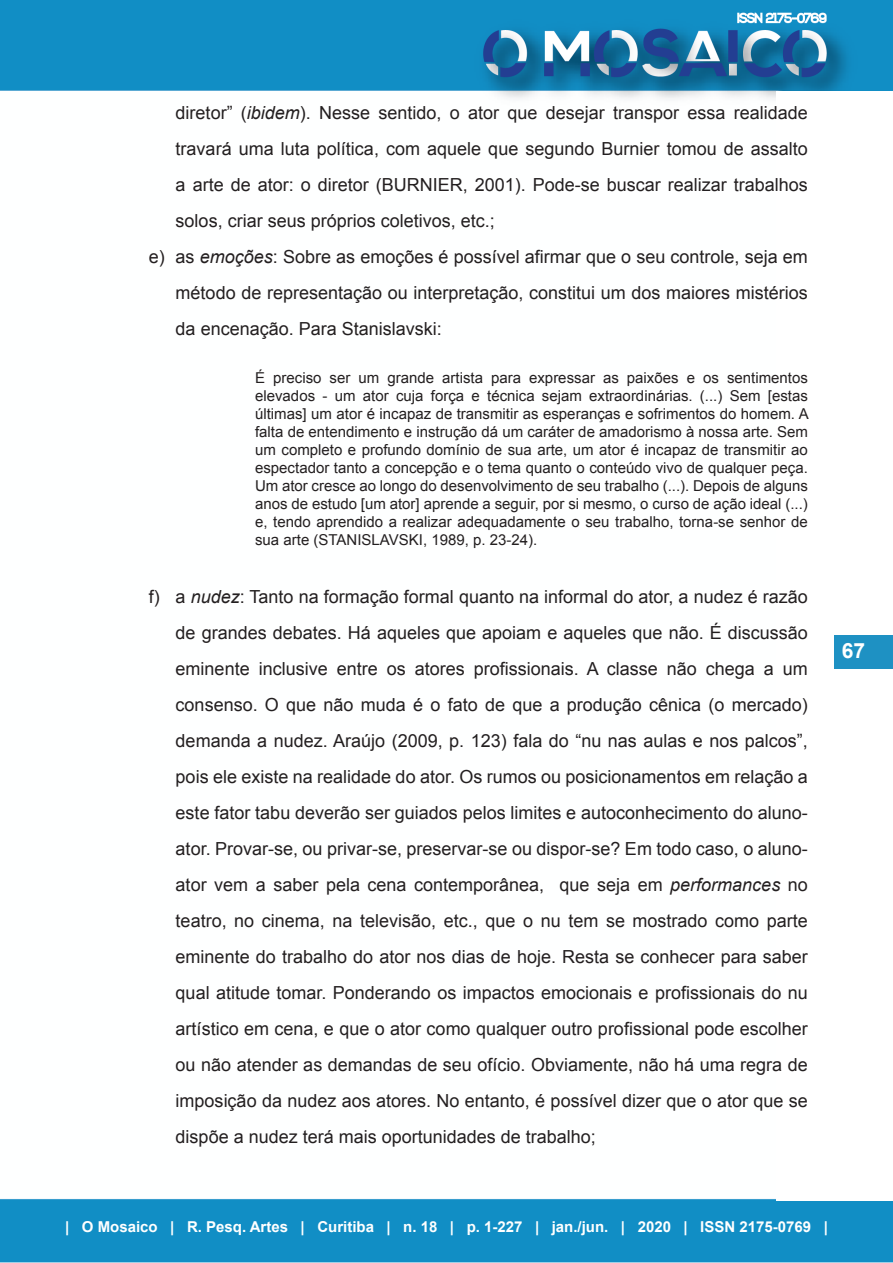
<style>
.page{position:relative;width:893px;height:1263px;background:#fff}
.page>*{position:absolute;margin:0;border:0;box-sizing:border-box;transform-origin:0 0}
.t1{font:700 21px "Arial";color:#fff}
.t2{font:18px/36px "Arial";color:#231f20;text-align:justify}
.citação{font:15px/18px "Arial";color:#231f20;text-align:justify}
.t3{font:700 15px "Arial";color:#fff}
.s1{font-style:italic}
</style>
<div class="page">
<img style="left:0;top:0;width:893px;height:1263px">
<div style="left:777px;top:92px;width:116px;height:1109px;background:#fff"></div>
<div style="left:834px;top:635px;width:59px;height:33px;background:#1e91c3"></div>
<p class="t2" style="left:176px;top:95px;width:634px">diretor” (<span class="s1">ibidem</span>). Nesse sentido, o ator que desejar transpor essa realidade travará uma luta política, com aquele que segundo Burnier tomou de assalto a arte de ator: o diretor (BURNIER, 2001). Pode-se buscar realizar trabalhos solos, criar seus próprios coletivos, etc.;</p>
<p class="t2" style="left:176px;top:239px;width:634px;text-indent:-27px">e) as <span class="s1">emoções</span>: Sobre as emoções é possível afirmar que o seu controle, seja em método de representação ou interpretação, constitui um dos maiores mistérios da encenação. Para Stanislavski:</p>
<p class="citação" style="left:255px;top:369px;width:555px">É preciso ser um grande artista para expressar as paixões e os sentimentos elevados - um ator cuja força e técnica sejam extraordinárias. (...) Sem [estas últimas] um ator é incapaz de transmitir as esperanças e sofrimentos do homem. A falta de entendimento e instrução dá um caráter de amadorismo à nossa arte. Sem um completo e profundo domínio de sua arte, um ator é incapaz de transmitir ao espectador tanto a concepção e o tema quanto o conteúdo vivo de qualquer peça.<br>Um ator cresce ao longo do desenvolvimento de seu trabalho (...). Depois de alguns anos de estudo [um ator] aprende a seguir, por si mesmo, o curso de ação ideal (...) e, tendo aprendido a realizar adequadamente o seu trabalho, torna-se senhor de sua arte (STANISLAVSKI, 1989, p. 23-24).</p>
<p class="t2" style="left:176px;top:578px;width:634px;text-indent:-27px">f) a <span class="s1">nudez</span>: Tanto na formação formal quanto na informal do ator, a nudez é razão de grandes debates. Há aqueles que apoiam e aqueles que não. É discussão eminente inclusive entre os atores profissionais. A classe não chega a um consenso. O que não muda é o fato de que a produção cênica (o mercado) demanda a nudez. Araújo (2009, p. 123) fala do “nu nas aulas e nos palcos”, pois ele existe na realidade do ator. Os rumos ou posicionamentos em relação a este fator tabu deverão ser guiados pelos limites e autoconhecimento do aluno&shy;ator. Provar-se, ou privar-se, preservar-se ou dispor-se? Em todo caso, o aluno&shy;ator vem a saber pela cena contemporânea, que seja em <span class="s1">performances</span> no teatro, no cinema, na televisão, etc., que o nu tem se mostrado como parte eminente do trabalho do ator nos dias de hoje. Resta se conhecer para saber qual atitude tomar. Ponderando os impactos emocionais e profissionais do nu artístico em cena, e que o ator como qualquer outro profissional pode escolher ou não atender as demandas de seu ofício. Obviamente, não há uma regra de imposição da nudez aos atores. No entanto, é possível dizer que o ator que se dispõe a nudez terá mais oportunidades de trabalho;</p>
<p class="t1" style="left:842px;top:636px;width:25px">67</p>
<p class="t3" style="left:65px;top:1217px;width:764px">| O Mosaico | R. Pesq. Artes | Curitiba | n. 18 | p. 1-227 | jan./jun. | 2020 | ISSN 2175-0769 |</p>
</div>
